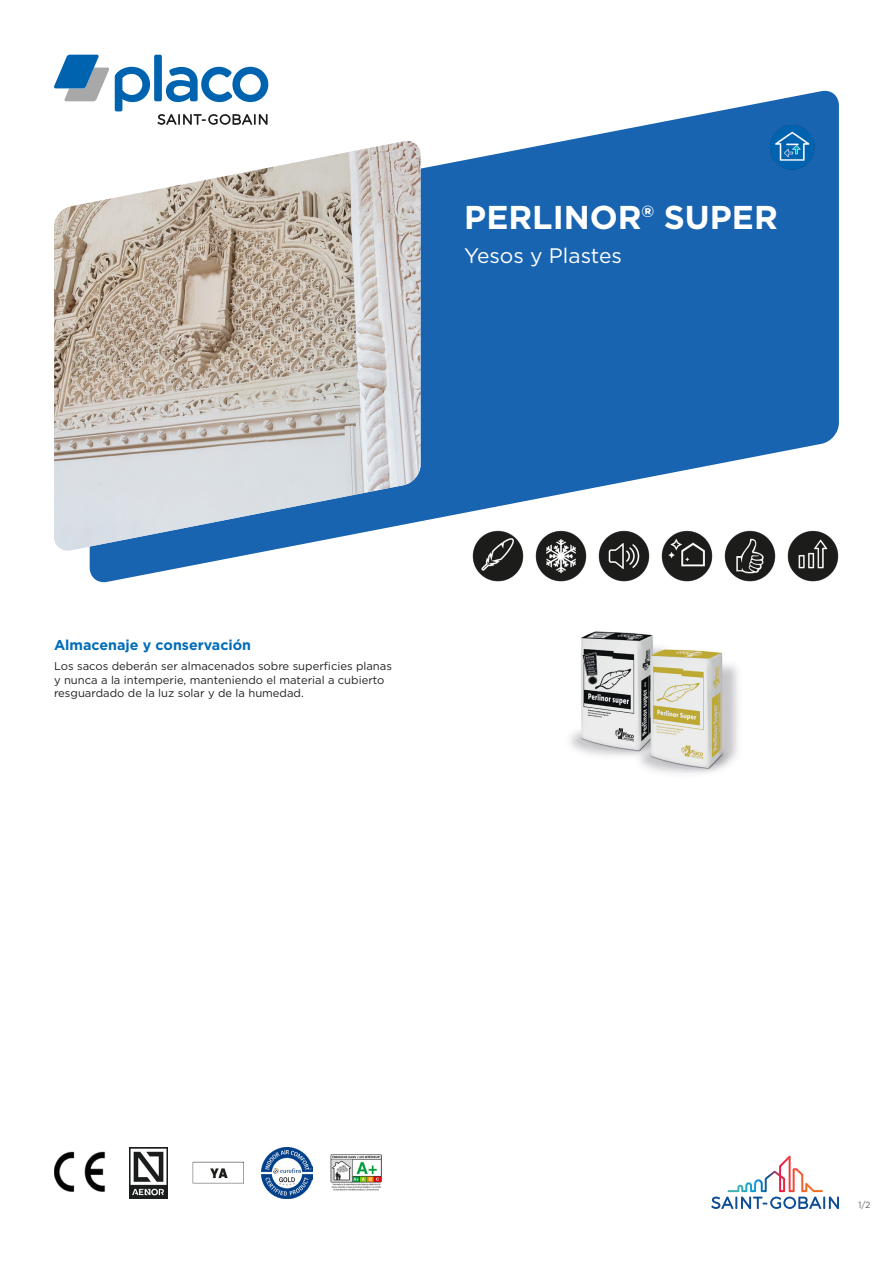
<style>
.page{position:relative;width:893px;height:1263px;background:#fff}
.page>*{position:absolute;margin:0;border:0;box-sizing:border-box;transform-origin:0 0}
.Product_Name{font:700 33px "Gotham";color:#fff}
.A-Product_Descriptio{font:21px "Gotham";color:#fff}
.Longname{font:700 14.25px "Gotham";color:#006cb7}
.Value{font:11.25px/13.5px "Gotham";color:#231f20}
.t1{font:9px "Gotham";color:#57585a;scale:.9 1}
</style>
<div class="page">
<svg style="left:711px;top:1156px;width:128px;height:53px"></svg>
<svg style="left:54px;top:55px;width:55px;height:46px"></svg>
<div style="left:154px;top:55px;width:8px;height:46px;background:#0063af;border-radius:2px"></div>
<svg style="left:115px;top:67px;width:35px;height:22px"></svg>
<svg style="left:166px;top:67px;width:102px;height:22px"></svg>
<svg style="left:90px;top:89px;width:749px;height:494px;fill:#1964b0"></svg>
<img style="left:54px;top:141px;width:367px;height:411px">
<img style="left:570px;top:631px;width:168px;height:143px">
<img style="left:473px;top:530px;width:51px;height:51px">
<img style="left:536px;top:530px;width:51px;height:51px">
<img style="left:599px;top:530px;width:51px;height:51px">
<img style="left:662px;top:530px;width:51px;height:51px">
<img style="left:725px;top:530px;width:51px;height:51px">
<img style="left:788px;top:530px;width:51px;height:51px">
<img style="left:54px;top:1151px;width:51px;height:41px">
<img style="left:129px;top:1147px;width:39px;height:51px">
<img style="left:192px;top:1162px;width:51px;height:21px">
<img style="left:261px;top:1147px;width:51px;height:51px">
<img style="left:330px;top:1154px;width:51px;height:37px">
<img style="left:765px;top:120px;width:53px;height:53px">
<p class="Product_Name" style="left:464px;top:196px;width:315px">PERLINOR® SUPER</p>
<p class="A-Product_Descriptio" style="left:464px;top:242px;width:159px">Yesos y Plastes</p>
<p class="Longname" style="left:54px;top:636px;width:199px">Almacenaje y conservación</p>
<p class="Value" style="left:54px;top:659px;width:339px">Los sacos deberán ser almacenados sobre superficies planas y nunca a la intemperie, manteniendo el material a cubierto resguardado de la luz solar y de la humedad.</p>
<p class="t1" style="left:858px;top:1199px;width:15px">1/2</p>
</div>
